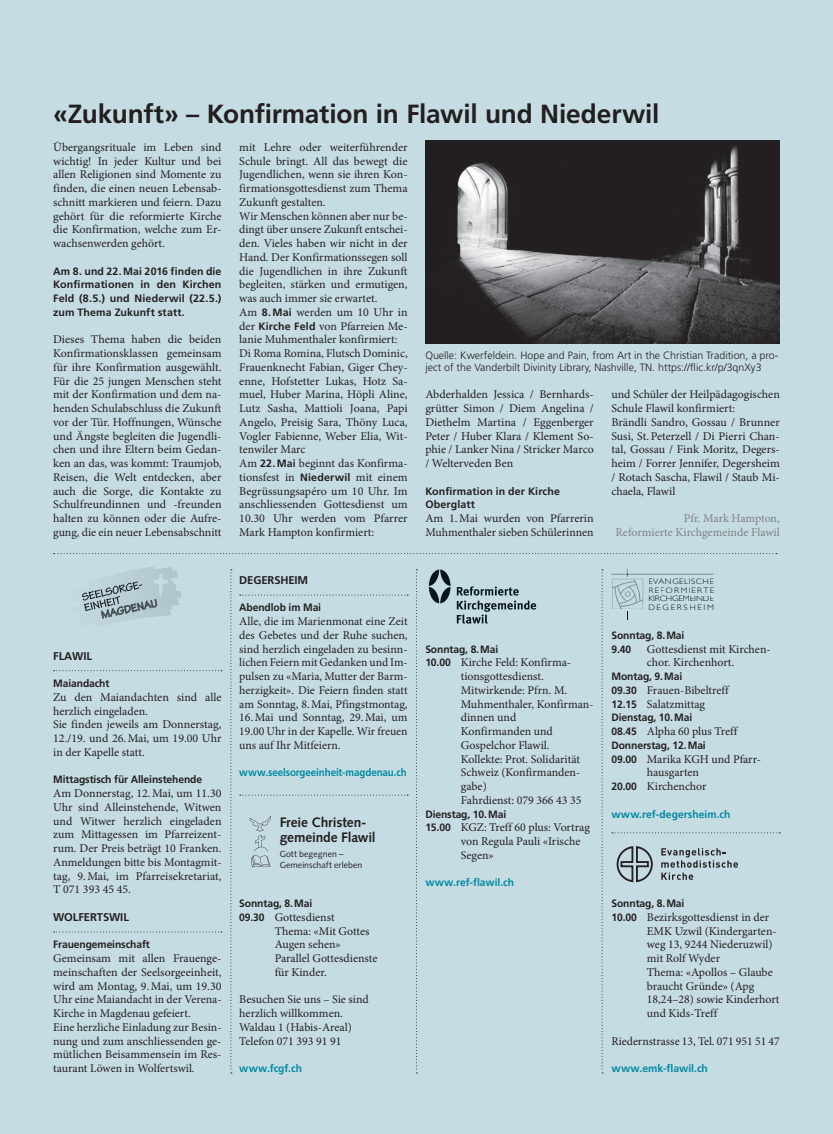
<style>
.page{position:relative;width:833px;height:1134px;background:#c6dce3}
.page>*{position:absolute;margin:0;border:0;box-sizing:border-box;transform-origin:0 0}
.t1{font:700 26.25px "Frutiger LT Std";letter-spacing:-.005em;color:#231f20}
.t2{font:700 13.75px/15px "Syntax LT Std";letter-spacing:-.01em;color:#231f20}
.t3{font:11.88px/13.8px "Minion Pro";color:#231f20}
.t4{font:11.88px/13.8px "Minion Pro";color:#808285;text-align:right}
.t5{font:700 11.25px "Frutiger LT Std";letter-spacing:-.01em;color:#231f20}
.t6{font:700 10.62px/13.8px "Frutiger LT Std";letter-spacing:-.01em;color:#231f20;text-align:justify}
.t7{font:300 10.62px/12.5px "Frutiger LT Std";color:#231f20}
.t8{font:700 10.62px "Frutiger LT Std";color:#0089a1}
.t9{font:700 10.62px/13.8px "Frutiger LT Std";letter-spacing:.01em;color:#231f20}
.t10{font:700 10.62px "Frutiger LT Std";color:#0089a1;scale:.92 1}
.t11{font:8.75px/11.2px "Syntax LT Std";letter-spacing:.01em;color:#231f20}
.t12{font:300 7.88px/8.9px "Gill Sans";letter-spacing:.06em;color:#04151b;text-align:justify;scale:1.12 1}
.s1{font-family:"Frutiger LT Std";font-weight:700;font-size:10.62px}
</style>
<div class="page">
<svg style="left:230px;top:569px;width:2px;height:504px"></svg>
<svg style="left:416px;top:569px;width:1px;height:504px"></svg>
<svg style="left:601px;top:569px;width:2px;height:504px"></svg>
<svg style="left:54px;top:553px;width:723px;height:1px"></svg>
<img style="left:425px;top:141px;width:355px;height:202px">
<svg style="left:54px;top:670px;width:168px;height:1px"></svg>
<svg style="left:54px;top:931px;width:168px;height:1px"></svg>
<svg style="left:240px;top:595px;width:168px;height:1px"></svg>
<svg style="left:240px;top:795px;width:168px;height:1px"></svg>
<svg style="left:612px;top:832px;width:168px;height:1px"></svg>
<svg style="left:82px;top:567px;width:99px;height:56px"></svg>
<hr style="left:627px;top:574px;width:86px;height:1px;background:#04151b">
<svg style="left:611px;top:569px;width:17px;height:8px"></svg>
<img style="left:612px;top:579px;width:31px;height:30px">
<svg style="left:457px;top:586px;width:79px;height:38px"></svg>
<svg style="left:429px;top:569px;width:21px;height:34px"></svg>
<svg style="left:661px;top:848px;width:77px;height:32px"></svg>
<svg style="left:616px;top:846px;width:37px;height:37px"></svg>
<svg style="left:249px;top:815px;width:22px;height:52px"></svg>
<h1 class="t1" style="left:53px;top:101px;width:608px">«Zukunft» – Konfirmation in Flawil und Niederwil</h1>
<p class="t3" style="left:53px;top:141px;width:170px;text-align:justify">Übergangsrituale im Leben sind wichtig! In jeder Kultur und bei allen Religionen sind Momente zu finden, die einen neuen Lebensab&shy;schnitt markieren und feiern. Dazu gehört für die reformierte Kirche die Konfirmation, welche zum Er&shy;wachsenwerden gehört.</p>
<p class="t6" style="left:53px;top:264px;width:170px">Am 8. und 22. Mai 2016 finden die Konfirmationen in den Kirchen Feld (8.5.) und Niederwil (22.5.) zum Thema Zukunft statt.</p>
<p class="t3" style="left:53px;top:334px;width:170px;text-align:justify">Dieses Thema haben die beiden Konfirmationsklassen gemeinsam für ihre Konfirmation ausgewählt.<br>Für die 25 jungen Menschen steht mit der Konfirmation und dem na&shy;henden Schulabschluss die Zukunft vor der Tür. Hoffnungen, Wünsche und Ängste begleiten die Jugendli&shy;chen und ihre Eltern beim Gedan&shy;ken an das, was kommt: Traumjob, Reisen, die Welt entdecken, aber auch die Sorge, die Kontakte zu Schulfreundinnen und -freunden halten zu können oder die Aufre&shy;gung, die ein neuer Lebensabschnitt</p>
<p class="t3" style="left:239px;top:141px;width:170px">mit Lehre oder weiterführender<br>Schule bringt. All das bewegt die<br>Jugendlichen, wenn sie ihren Kon&shy;firmationsgottesdienst zum Thema<br>Zukunft gestalten.<br>Wir Menschen können aber nur be&shy;dingt über unsere Zukunft entschei&shy;den. Vieles haben wir nicht in der<br>Hand. Der Konfirmationssegen soll die Jugendlichen in ihre Zukunft begleiten, stärken und ermutigen, was auch immer sie erwartet.<br>Am <span class="s1">8. Mai</span> werden um 10 Uhr in der <span class="s1">Kirche Feld</span> von Pfarreien Me&shy;lanie Muhmenthaler konfirmiert:<br>Di Roma Romina, Flutsch Dominic,<br>Frauenknecht Fabian, Giger Chey&shy;enne, Hofstetter Lukas, Hotz Sa&shy;muel, Huber Marina, Höpli Aline,<br>Lutz Sasha, Mattioli Joana, Papi<br>Angelo, Preisig Sara, Thöny Luca,<br>Vogler Fabienne, Weber Elia, Wit&shy;tenwiler Marc<br>Am <span class="s1">22. Mai</span> beginnt das Konfirma&shy;tionsfest in <span class="s1">Niederwil</span> mit einem<br>Begrüssungsapéro um 10 Uhr. Im anschliessenden Gottesdienst um<br>10.30 Uhr werden vom Pfarrer<br>Mark Hampton konfirmiert:</p>
<p class="t7" style="left:425px;top:349px;width:354px">Quelle: Kwerfeldein. Hope and Pain, from Art in the Christian Tradition, a pro&shy;ject of the Vanderbilt Divinity Library, Nashville, TN. https://flic.kr/p/3qnXy3</p>
<p class="t3" style="left:425px;top:389px;width:170px;text-align:justify">Abderhalden Jessica / Bernhards&shy;grütter Simon / Diem Angelina / Diethelm Martina / Eggenberger Peter / Huber Klara / Klement So&shy;phie / Lanker Nina / Stricker Marco / Welterveden Ben</p>
<p class="t9" style="left:425px;top:484px;width:136px">Konfirmation in der Kirche<br>Oberglatt</p>
<p class="t3" style="left:425px;top:512px;width:170px">Am 1. Mai wurden von Pfarrerin<br>Muhmenthaler sieben Schülerinnen</p>
<p class="t3" style="left:611px;top:389px;width:170px">und Schüler der Heilpädagogischen<br>Schule Flawil konfirmiert:<br>Brändli Sandro, Gossau / Brunner<br>Susi, St. Peterzell / Di Pierri Chan&shy;tal, Gossau / Fink Moritz, Degers&shy;heim / Forrer Jennifer, Degersheim / Rotach Sascha, Flawil / Staub Mi&shy;chaela, Flawil</p>
<p class="t4" style="left:615px;top:512px;width:166px">Pfr. Mark Hampton,<br>Reformierte Kirchgemeinde Flawil</p>
<p class="t5" style="left:53px;top:650px;width:40px">FLAWIL</p>
<p class="t6" style="left:53px;top:677px;width:58px">Maiandacht</p>
<p class="t3" style="left:53px;top:691px;width:170px">Zu den Maiandachten sind alle herzlich eingeladen.<br>Sie finden jeweils am Donnerstag,<br>12./19. und 26. Mai, um 19.00 Uhr in der Kapelle statt.</p>
<p class="t6" style="left:53px;top:773px;width:150px">Mittagstisch für Alleinstehende</p>
<p class="t3" style="left:53px;top:787px;width:170px;text-align:justify">Am Donnerstag, 12. Mai, um 11.30<br>Uhr sind Alleinstehende, Witwen und Witwer herzlich eingeladen zum Mittagessen im Pfarreizent&shy;rum. Der Preis beträgt 10 Franken.<br>Anmeldungen bitte bis Montagmit&shy;tag, 9. Mai, im Pfarreisekretariat, T 071 393 45 45.</p>
<p class="t5" style="left:53px;top:911px;width:77px">WOLFERTSWIL</p>
<p class="t6" style="left:53px;top:938px;width:98px">Frauengemeinschaft</p>
<p class="t3" style="left:53px;top:952px;width:170px">Gemeinsam mit allen Frauenge&shy;meinschaften der Seelsorgeeinheit, wird am Montag, 9. Mai, um 19.30<br>Uhr eine Maiandacht in der Verena-<br>Kirche in Magdenau gefeiert.<br>Eine herzliche Einladung zur Besin&shy;nung und zum anschliessenden ge&shy;mütlichen Beisammensein im Res&shy;taurant Löwen in Wolfertswil.</p>
<p class="t5" style="left:239px;top:575px;width:70px">DEGERSHEIM</p>
<p class="t6" style="left:239px;top:601px;width:83px">Abendlob im Mai</p>
<p class="t3" style="left:239px;top:615px;width:170px;text-align:justify">Alle, die im Marienmonat eine Zeit des Gebetes und der Ruhe suchen, sind herzlich eingeladen zu besinn&shy;lichen Feiern mit Gedanken und Im&shy;pulsen zu «Maria, Mutter der Barm&shy;herzigkeit». Die Feiern finden statt am Sonntag, 8. Mai, Pfingstmontag,</p>
<p class="t3" style="left:239px;top:712px;width:170px;text-align:justify">16. Mai und Sonntag, 29. Mai, um 19.00 Uhr in der Kapelle. Wir freuen uns auf Ihr Mitfeiern.</p>
<p class="t10" style="left:239px;top:768px;width:184px">www.seelsorgeeinheit-magdenau.ch</p>
<p class="t2" style="left:280px;top:815px;width:98px">Freie Christen&shy;gemeinde Flawil</p>
<p class="t11" style="left:280px;top:848px;width:84px">Gott begegnen –<br>Gemeinschaft erleben</p>
<p class="t6" style="left:239px;top:897px;width:75px">Sonntag, 8. Mai</p>
<p class="t3" style="left:275px;top:911px;width:104px;text-indent:-35px"><span class="s1">09.30</span> Gottesdienst<br>Thema: «Mit Gottes<br>Augen sehen»<br>Parallel Gottesdienste für Kinder.</p>
<p class="t3" style="left:239px;top:994px;width:131px">Besuchen Sie uns – Sie sind herzlich willkommen.<br>Waldau 1 (Habis-Areal)<br>Telefon 071 393 91 91</p>
<p class="t8" style="left:239px;top:1063px;width:64px">www.fcgf.ch</p>
<p class="t6" style="left:425px;top:643px;width:75px">Sonntag, 8. Mai</p>
<p class="t3" style="left:461px;top:657px;width:134px;text-indent:-35px"><span class="s1">10.00</span> Kirche Feld: Konfirma&shy;tionsgottesdienst.<br>Mitwirkende: Pfrn. M.<br>Muhmenthaler, Konfirman&shy;dinnen und<br>Konfirmanden und<br>Gospelchor Flawil.<br>Kollekte: Prot. Solidarität<br>Schweiz (Konfirmanden&shy;gabe)<br>Fahrdienst: 079 366 43 35</p>
<p class="t6" style="left:425px;top:808px;width:82px">Dienstag, 10. Mai</p>
<p class="t3" style="left:461px;top:822px;width:131px;text-indent:-35px"><span class="s1">15.00</span> KGZ: Treff 60 plus: Vortrag von Regula Pauli «Irische<br>Segen»</p>
<p class="t8" style="left:425px;top:878px;width:90px">www.ref-flawil.ch</p>
<p class="t12" style="left:648px;top:577px;width:60px">EVANGELISCHE REFORMIERTE KIRCHGEMEINDE DEGERSHEIM</p>
<p class="t6" style="left:611px;top:629px;width:75px">Sonntag, 8. Mai<br>9.40</p>
<p class="t3" style="left:647px;top:643px;width:125px">Gottesdienst mit Kirchen&shy;chor. Kirchenhort.</p>
<p class="t6" style="left:611px;top:670px;width:72px">Montag, 9. Mai</p>
<p class="t3" style="left:611px;top:684px;width:119px"><span class="s1">09.30</span> Frauen-Bibeltreff<br><span class="s1">12.15</span> Salatzmittag</p>
<p class="t6" style="left:611px;top:711px;width:82px">Dienstag, 10. Mai</p>
<p class="t3" style="left:611px;top:725px;width:127px"><span class="s1">08.45</span> Alpha 60 plus Treff</p>
<p class="t6" style="left:611px;top:739px;width:96px">Donnerstag, 12. Mai</p>
<p class="t3" style="left:611px;top:753px;width:151px"><span class="s1">09.00</span> Marika KGH und Pfarr-</p>
<p class="t3" style="left:647px;top:767px;width:54px">hausgarten</p>
<p class="t3" style="left:611px;top:780px;width:97px"><span class="s1">20.00</span> Kirchenchor</p>
<p class="t8" style="left:611px;top:809px;width:120px">www.ref-degersheim.ch</p>
<p class="t6" style="left:611px;top:897px;width:75px">Sonntag, 8. Mai</p>
<p class="t3" style="left:647px;top:911px;width:134px;text-indent:-35px"><span class="s1">10.00</span> Bezirksgottesdienst in der<br>EMK Uzwil (Kindergarten&shy;weg 13, 9244 Niederuzwil) mit Rolf Wyder<br>Thema: «Apollos – Glaube braucht Gründe» (Apg<br>18,24–28) sowie Kinderhort und Kids-Treff</p>
<p class="t3" style="left:611px;top:1035px;width:170px">Riedernstrasse 13, Tel. 071 951 51 47</p>
<p class="t8" style="left:611px;top:1063px;width:98px">www.emk-flawil.ch</p>
</div>
